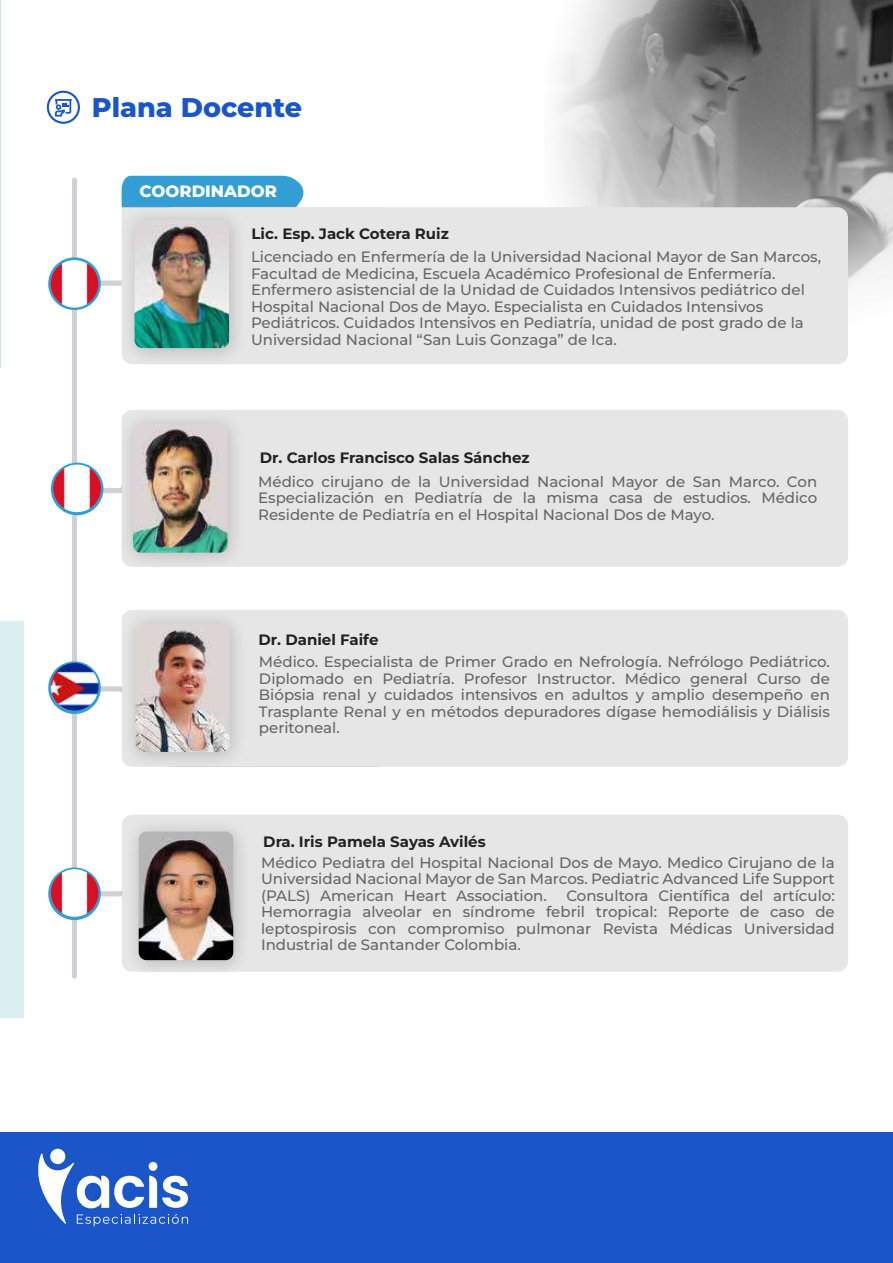
<style>
.page{position:relative;width:893px;height:1263px;background:#fff}
.page>*{position:absolute;margin:0;border:0;box-sizing:border-box;transform-origin:0 0}
.t1{font:800 27px "Montserrat";color:#1b56c9}
.t2{font:800 16.5px "Montserrat";color:#fff}
.t3{font:500 15px/16.5px "Montserrat";color:#666;text-align:justify}
.t4{font:700 15px "Montserrat";color:#222}
</style>
<div class="page">
<img style="left:557px;top:0;width:336px;height:285px">
<div style="left:72px;top:178px;width:5px;height:800px;background:#d0d1d6;border-radius:3px"></div>
<div style="left:0;top:1132px;width:893px;height:131px;background:#1b56c9"></div>
<svg style="left:38px;top:1149px;width:150px;height:77px"></svg>
<svg style="left:48px;top:257px;width:53px;height:53px"></svg>
<svg style="left:47px;top:91px;width:33px;height:33px"></svg>
<svg style="left:51px;top:463px;width:52px;height:52px"></svg>
<svg style="left:48px;top:661px;width:53px;height:53px"></svg>
<svg style="left:48px;top:867px;width:53px;height:53px"></svg>
<svg style="left:73px;top:176px;width:231px;height:134px"></svg>
<div style="left:253px;top:207px;width:595px;height:157px;background:#e6e6e6"></div>
<img style="left:113px;top:199px;width:140px;height:165px">
<div style="left:135px;top:220px;width:94px;height:32px;background:#ddd8d8"></div>
<img style="left:135px;top:223px;width:94px;height:125px">
<div style="left:122px;top:410px;width:726px;height:157px;background:#e6e6e6;border-radius:11px"></div>
<div style="left:122px;top:610px;width:726px;height:157px;background:#e6e6e6;border-radius:11px"></div>
<div style="left:122px;top:815px;width:726px;height:157px;background:#e6e6e6;border-radius:11px"></div>
<img style="left:112px;top:412px;width:123px;height:155px">
<img style="left:133px;top:424px;width:95px;height:129px">
<img style="left:114px;top:612px;width:140px;height:155px">
<img style="left:136px;top:624px;width:94px;height:128px">
<img style="left:118px;top:815px;width:123px;height:157px">
<img style="left:139px;top:831px;width:94px;height:129px">
<img style="left:53px;top:465px;width:48px;height:47px;border-radius:24px">
<img style="left:51px;top:260px;width:47px;height:48px;border-radius:24px">
<img style="left:51px;top:663px;width:47px;height:48px;border-radius:24px">
<img style="left:51px;top:869px;width:47px;height:48px;border-radius:24px">
<hr style="left:0;top:0;width:1px;height:368px;background:#3fa084">
<div style="left:0;top:621px;width:24px;height:396px;background:#daefef"></div>
<h1 class="t1" style="left:92px;top:87px;width:212px">Plana Docente</h1>
<p class="t2" style="left:140px;top:179px;width:139px">COORDINADOR</p>
<p class="t4" style="left:252px;top:223px;width:199px">Lic. Esp. Jack Cotera Ruiz</p>
<p class="t3" style="left:251px;top:248px;width:572px;text-align:left">Licenciado en Enfermería de la Universidad Nacional Mayor de San Marcos, Facultad de Medicina, Escuela Académico Profesional de Enfermería.<br>Enfermero asistencial de la Unidad de Cuidados Intensivos pediátrico del Hospital Nacional Dos de Mayo. Especialista en Cuidados Intensivos Pediátricos. Cuidados Intensivos en Pediatría, unidad de post grado de la Universidad Nacional “San Luis Gonzaga” de Ica.</p>
<p class="t4" style="left:260px;top:446px;width:271px">Dr. Carlos Francisco Salas Sánchez</p>
<p class="t3" style="left:258px;top:473px;width:560px">Médico cirujano de la Universidad Nacional Mayor de San Marco. Con Especialización en Pediatría de la misma casa de estudios. Médico Residente de Pediatría en el Hospital Nacional Dos de Mayo.</p>
<p class="t4" style="left:259px;top:629px;width:121px">Dr. Daniel Faife</p>
<p class="t3" style="left:259px;top:653px;width:572px">Médico. Especialista de Primer Grado en Nefrología. Nefrólogo Pediátrico.<br>Diplomado en Pediatría. Profesor Instructor. Médico general Curso de Biópsia renal y cuidados intensivos en adultos y amplio desempeño en Trasplante Renal y en métodos depuradores dígase hemodiálisis y Diálisis peritoneal.</p>
<p class="t4" style="left:263px;top:830px;width:224px">Dra. Iris Pamela Sayas Avilés</p>
<p class="t3" style="left:261px;top:854px;width:575px">Médico Pediatra del Hospital Nacional Dos de Mayo. Medico Cirujano de la Universidad Nacional Mayor de San Marcos. Pediatric Advanced Life Support (PALS) American Heart Association.</p>
<p class="t3" style="left:261px;top:887px;width:575px;text-indent:305px">Consultora Científica del artículo:<br>Hemorragia alveolar en síndrome febril tropical: Reporte de caso de leptospirosis con compromiso pulmonar Revista Médicas Universidad Industrial de Santander Colombia.</p>
</div>
